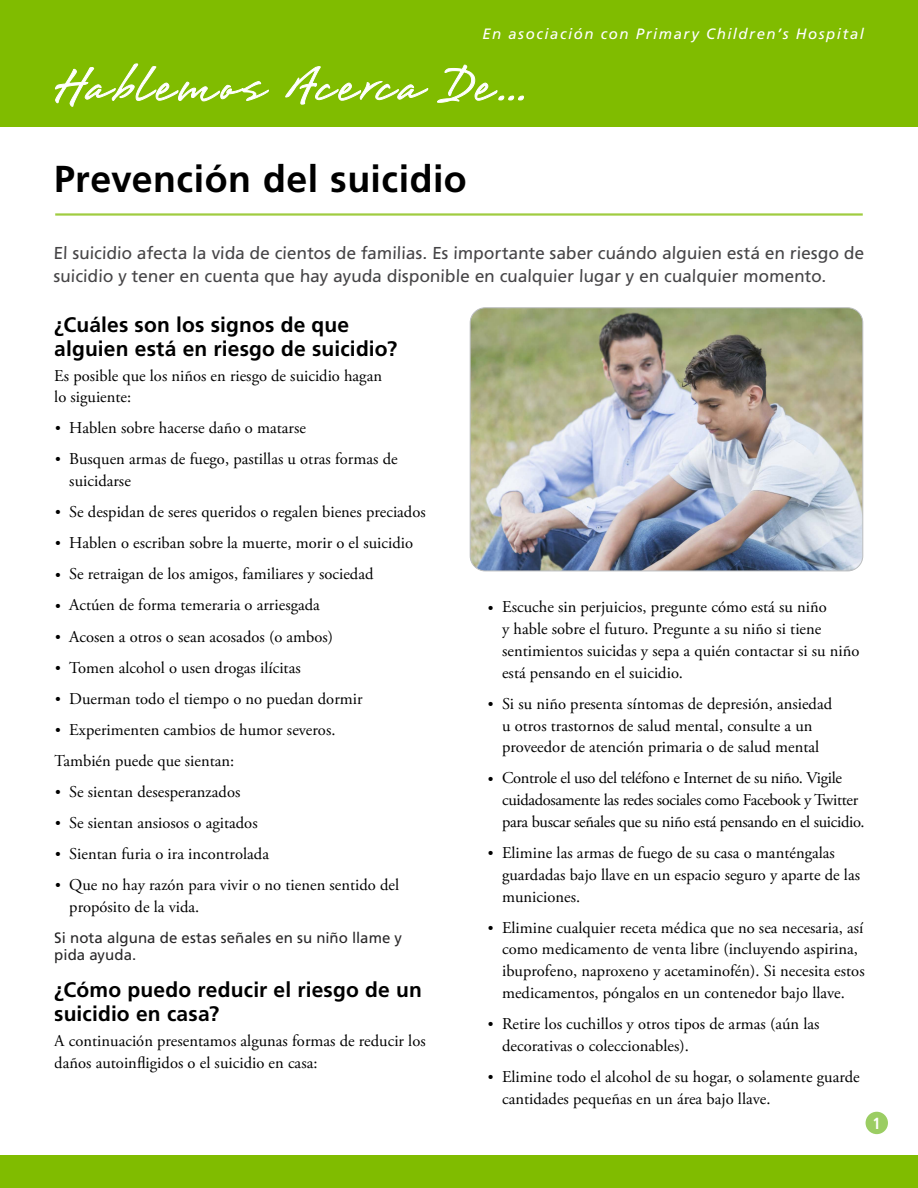
<style>
.page{position:relative;width:918px;height:1188px;background:#fff}
.page>*{position:absolute;margin:0;border:0;box-sizing:border-box;transform-origin:0 0}
.Title__h1{font:700 37.5px "Frutiger LT Std";letter-spacing:.015em;color:#000}
.Level_1__h2{font:700 21px/24px "Frutiger LT Std";letter-spacing:.005em;color:#000}
.Opening_paragraph{font:17.25px/22.5px "Frutiger LT Std";color:#464547}
.Main__p{font:16.5px/21.8px "Adobe Garamond Pro";color:#000}
.Main__p-2{font:16.5px/21.8px "Adobe Garamond Pro";letter-spacing:-.02em;color:#000}
.Main_tight_1{font:16.5px/21.8px "Adobe Garamond Pro";color:#000}
.t1{font:700 condensed 16.2px "Frutiger LT Std";color:#fff}
.sentence_case_-_left{font:15px/17.7px "Frutiger LT Std";letter-spacing:.005em;color:#292829}
.t2{font:italic 15px "Frutiger LT Std";letter-spacing:.1em;color:#fff}
.s1{font-size:15px}
</style>
<div class="page">
<div style="left:0;top:1156px;width:918px;height:32px;background:#80bc00"></div>
<div style="left:866px;top:1112px;width:22px;height:22px;background:#9bcd63;border-radius:50%"></div>
<div style="left:0;top:0;width:918px;height:127px;background:#80bc00"></div>
<svg style="left:55px;top:64px;width:469px;height:43px"></svg>
<hr style="left:55px;top:213px;width:808px;height:3px;background:#a0cc40">
<img style="left:470px;top:308px;width:393px;height:263px">
<div style="left:470px;top:307px;width:393px;height:264px;border:1px solid #bcbec0;border-radius:15px"></div>
<p class="t2" style="left:482px;top:25px;width:383px">En asociación con Primary Children’s Hospital</p>
<p class="Title__h1" style="left:54px;top:157px;width:414px">Prevención del suicidio</p>
<p class="Opening_paragraph" style="left:54px;top:242px;width:813px">El suicidio afecta la vida de cientos de familias. Es importante saber cuándo alguien está en riesgo de suicidio y tener en cuenta que hay ayuda disponible en cualquier lugar y en cualquier momento.</p>
<p class="Level_1__h2" style="left:54px;top:313px;width:344px">¿Cuáles son los signos de que alguien está en riesgo de suicidio?</p>
<p class="Main_tight_1" style="left:54px;top:365px;width:329px">Es posible que los niños en riesgo de suicidio hagan lo siguiente:</p>
<p class="Main__p" style="left:55px;top:418px;width:252px"><span class="s1">•</span> Hablen sobre hacerse daño o matarse</p>
<p class="Main__p" style="left:69px;top:449px;width:330px;text-indent:-14px"><span class="s1">•</span> Busquen armas de fuego, pastillas u otras formas de suicidarse</p>
<p class="Main__p" style="left:55px;top:502px;width:372px"><span class="s1">•</span> Se despidan de seres queridos o regalen bienes preciados</p>
<p class="Main__p" style="left:55px;top:533px;width:360px"><span class="s1">•</span> Hablen o escriban sobre la muerte, morir o el suicidio</p>
<p class="Main__p" style="left:55px;top:564px;width:320px"><span class="s1">•</span> Se retraigan de los amigos, familiares y sociedad</p>
<p class="Main__p" style="left:55px;top:595px;width:266px"><span class="s1">•</span> Actúen de forma temeraria o arriesgada</p>
<p class="Main__p" style="left:55px;top:626px;width:280px"><span class="s1">•</span> Acosen a otros o sean acosados (o ambos)</p>
<p class="Main__p" style="left:55px;top:657px;width:247px"><span class="s1">•</span> Tomen alcohol o usen drogas ilícitas</p>
<p class="Main__p" style="left:55px;top:688px;width:309px"><span class="s1">•</span> Duerman todo el tiempo o no puedan dormir</p>
<p class="Main__p" style="left:55px;top:719px;width:282px"><span class="s1">•</span> Experimenten cambios de humor severos.</p>
<p class="Main_tight_1" style="left:54px;top:751px;width:181px">También puede que sientan:</p>
<p class="Main__p" style="left:55px;top:781px;width:187px"><span class="s1">•</span> Se sientan desesperanzados</p>
<p class="Main__p" style="left:55px;top:812px;width:204px"><span class="s1">•</span> Se sientan ansiosos o agitados</p>
<p class="Main__p" style="left:55px;top:844px;width:215px"><span class="s1">•</span> Sientan furia o ira incontrolada</p>
<p class="Main__p" style="left:69px;top:875px;width:331px;text-indent:-14px"><span class="s1">•</span> Que no hay razón para vivir o no tienen sentido del propósito de la vida.</p>
<p class="sentence_case_-_left" style="left:54px;top:929px;width:349px">Si nota alguna de estas señales en su niño llame y pida ayuda.</p>
<p class="Level_1__h2" style="left:54px;top:978px;width:369px">¿Cómo puedo reducir el riesgo de un suicidio en casa?</p>
<p class="Main__p" style="left:54px;top:1030px;width:373px">A continuación presentamos algunas formas de reducir los daños autoinfligidos o el suicidio en casa:</p>
<p class="Main__p" style="left:502px;top:597px;width:359px;text-indent:-14px"><span class="s1">•</span> Escuche sin perjuicios, pregunte cómo está su niño<br>y hable sobre el futuro. Pregunte a su niño si tiene sentimientos suicidas y sepa a quién contactar si su niño está pensando en el suicidio.</p>
<p class="Main__p" style="left:488px;top:693px;width:346px;text-align:center"><span class="s1">•</span> Si su niño presenta síntomas de depresión, ansiedad u otros trastornos de salud mental, consulte a un proveedor de atención primaria o de salud mental</p>
<p class="Main__p-2" style="left:502px;top:768px;width:364px;text-indent:-14px"><span class="s1">•</span> Controle el uso del teléfono e Internet de su niño. Vigile cuidadosamente las redes sociales como Facebook y Twitter para buscar señales que su niño está pensando en el suicidio.</p>
<p class="Main__p" style="left:502px;top:843px;width:360px;text-indent:-14px"><span class="s1">•</span> Elimine las armas de fuego de su casa o manténgalas guardadas bajo llave en un espacio seguro y aparte de las municiones.</p>
<p class="Main__p" style="left:502px;top:917px;width:364px;text-indent:-14px"><span class="s1">•</span> Elimine cualquier receta médica que no sea necesaria, así como medicamento de venta libre (incluyendo aspirina, ibuprofeno, naproxeno y acetaminofén). Si necesita estos medicamentos, póngalos en un contenedor bajo llave.</p>
<p class="Main__p" style="left:502px;top:1014px;width:319px;text-indent:-14px"><span class="s1">•</span> Retire los cuchillos y otros tipos de armas (aún las decorativas o coleccionables).</p>
<p class="Main__p" style="left:502px;top:1066px;width:359px;text-indent:-14px"><span class="s1">•</span> Elimine todo el alcohol de su hogar, o solamente guarde cantidades pequeñas en un área bajo llave.</p>
<p class="t1" style="left:873px;top:1113px;width:10px">1</p>
</div>
